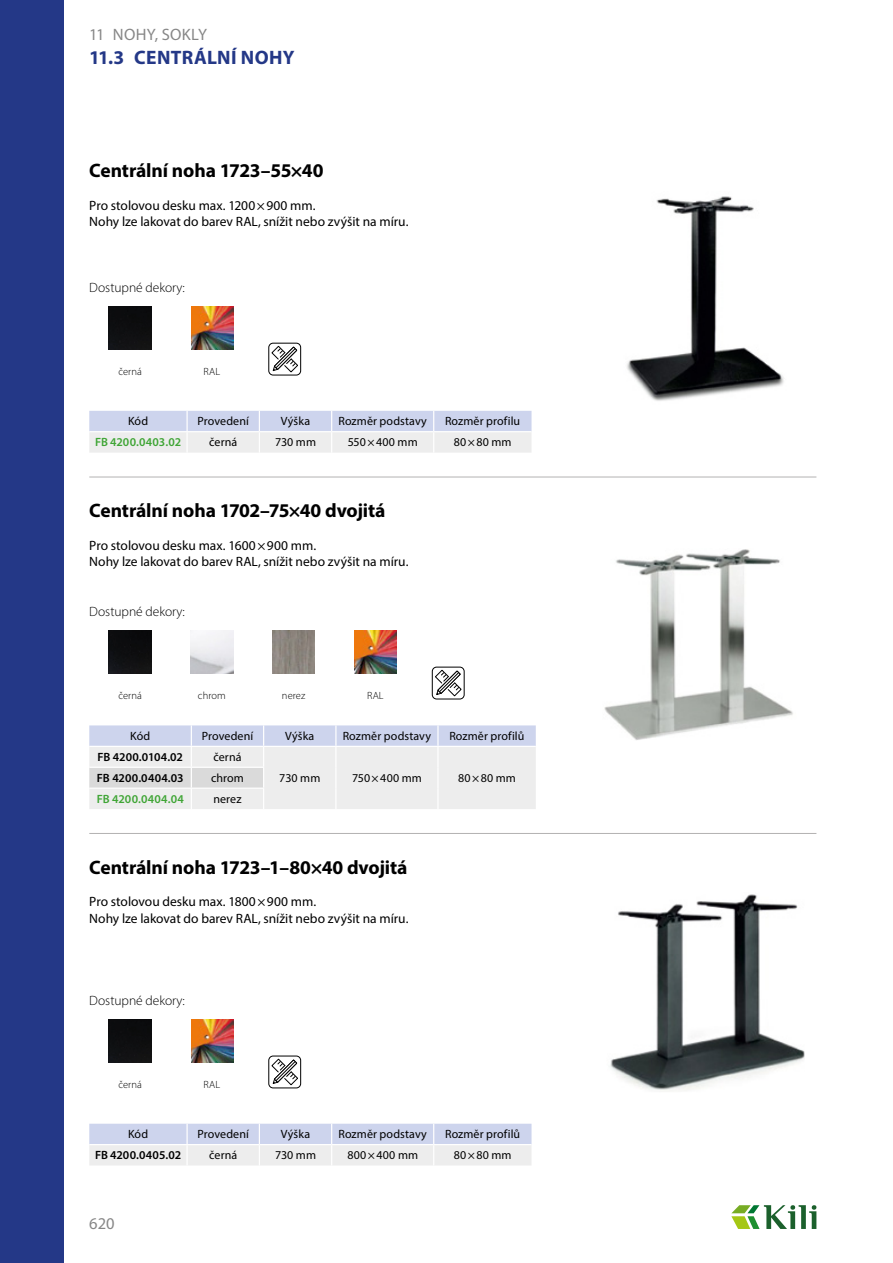
<style>
.page{position:relative;width:893px;height:1263px;background:#fff}
.page>*{position:absolute;margin:0;border:0;box-sizing:border-box;transform-origin:0 0}
.t1{font:700 19.5px "Myriad Pro";letter-spacing:-.005em;color:#000}
.t2{font:700 19.5px "Myriad Pro";letter-spacing:.015em;color:#243887}
.t3{font:16.5px "Myriad Pro";letter-spacing:.015em;color:#878787}
.t4{font:13.5px/16.2px "Myriad Pro";letter-spacing:-.005em;color:#000}
.t5{font:300 13.5px "Myriad Pro";color:#000}
.t6{font:12px "Myriad Pro";letter-spacing:.01em;color:#000}
.t7{font:600 12px "Myriad Pro";letter-spacing:.005em;color:#000}
.t8{font:600 12px "Myriad Pro";letter-spacing:.015em;color:#3fa535}
.t9{font:300 10.5px "Myriad Pro";letter-spacing:.01em;color:#000}
</style>
<div class="page">
<div style="left:0;top:0;width:64px;height:1263px;background:#243887"></div>
<img style="left:627px;top:196px;width:157px;height:205px">
<img style="left:604px;top:549px;width:189px;height:191px">
<img style="left:610px;top:894px;width:195px;height:197px">
<div style="left:109px;top:307px;width:42px;height:42px;background:#0e0e10"></div>
<img style="left:191px;top:307px;width:42px;height:42px">
<div style="left:109px;top:1020px;width:42px;height:42px;background:#0e0e10"></div>
<img style="left:191px;top:1020px;width:42px;height:42px">
<div style="left:268px;top:343px;width:33px;height:32px;border:1px solid #000;border-radius:4px"></div>
<svg style="left:271px;top:345px;width:27px;height:28px"></svg>
<div style="left:268px;top:1055px;width:33px;height:33px;border:1px solid #000;border-radius:4px"></div>
<svg style="left:271px;top:1058px;width:27px;height:28px"></svg>
<img style="left:109px;top:631px;width:42px;height:42px">
<img style="left:191px;top:631px;width:42px;height:42px">
<img style="left:272px;top:631px;width:43px;height:42px">
<img style="left:354px;top:631px;width:43px;height:42px">
<div style="left:432px;top:667px;width:33px;height:32px;border:1px solid #000;border-radius:4px"></div>
<svg style="left:435px;top:669px;width:27px;height:28px"></svg>
<svg style="left:89px;top:411px;width:442px;height:42px;background:#dee2ed"></svg>
<svg style="left:89px;top:725px;width:447px;height:84px;background:#e4e6ec"></svg>
<hr style="left:335px;top:788px;width:2px;height:21px;background:#fff">
<hr style="left:437px;top:788px;width:2px;height:21px;background:#fff">
<svg style="left:89px;top:1124px;width:442px;height:41px;background:#dee1ed"></svg>
<svg style="left:731px;top:1205px;width:85px;height:24px"></svg>
<hr style="left:89px;top:833px;width:727px;height:1px;background:#b3b2b2">
<hr style="left:89px;top:477px;width:727px;height:1px;background:#b3b2b2">
<p class="t3" style="left:89px;top:25px;width:119px">11 NOHY, SOKLY</p>
<h1 class="t2" style="left:89px;top:44px;width:207px">11.3 CENTRÁLNÍ NOHY</h1>
<h1 class="t1" style="left:89px;top:158px;width:236px">Centrální noha 1723–55×40</h1>
<p class="t4" style="left:89px;top:197px;width:321px">Pro stolovou desku max. 1200 × 900 mm.<br>Nohy lze lakovat do barev RAL, snížit nebo zvýšit na míru.</p>
<p class="t5" style="left:89px;top:279px;width:97px">Dostupné dekory:</p>
<p class="t9" style="left:118px;top:365px;width:25px">černá</p>
<p class="t9" style="left:204px;top:365px;width:18px">RAL</p>
<p class="t6" style="left:128px;top:414px;width:22px">Kód</p>
<p class="t6" style="left:197px;top:414px;width:53px">Provedení</p>
<p class="t6" style="left:281px;top:414px;width:31px">Výška</p>
<p class="t6" style="left:338px;top:414px;width:90px">Rozměr podstavy</p>
<p class="t6" style="left:445px;top:414px;width:77px">Rozměr profilu</p>
<p class="t8" style="left:95px;top:435px;width:87px">FB 4200.0403.02</p>
<p class="t6" style="left:209px;top:435px;width:30px">černá</p>
<p class="t6" style="left:275px;top:435px;width:43px">730 mm</p>
<p class="t6" style="left:348px;top:435px;width:71px">550 × 400 mm</p>
<p class="t6" style="left:454px;top:435px;width:59px">80 × 80 mm</p>
<h1 class="t1" style="left:89px;top:498px;width:298px">Centrální noha 1702–75×40 dvojitá</h1>
<p class="t4" style="left:89px;top:537px;width:321px">Pro stolovou desku max. 1600 × 900 mm.<br>Nohy lze lakovat do barev RAL, snížit nebo zvýšit na míru.</p>
<p class="t5" style="left:89px;top:603px;width:97px">Dostupné dekory:</p>
<p class="t9" style="left:118px;top:689px;width:25px">černá</p>
<p class="t9" style="left:198px;top:689px;width:29px">chrom</p>
<p class="t9" style="left:282px;top:689px;width:25px">nerez</p>
<p class="t9" style="left:367px;top:689px;width:18px">RAL</p>
<p class="t6" style="left:130px;top:728px;width:22px">Kód</p>
<p class="t6" style="left:202px;top:728px;width:53px">Provedení</p>
<p class="t6" style="left:285px;top:728px;width:31px">Výška</p>
<p class="t6" style="left:343px;top:728px;width:90px">Rozměr podstavy</p>
<p class="t6" style="left:449px;top:728px;width:77px">Rozměr profilů</p>
<p class="t7" style="left:98px;top:749px;width:87px">FB 4200.0104.02</p>
<p class="t6" style="left:213px;top:749px;width:30px">černá</p>
<p class="t7" style="left:97px;top:770px;width:88px">FB 4200.0404.03</p>
<p class="t6" style="left:211px;top:770px;width:34px">chrom</p>
<p class="t6" style="left:279px;top:770px;width:43px">730 mm</p>
<p class="t6" style="left:352px;top:770px;width:71px">750 × 400 mm</p>
<p class="t6" style="left:458px;top:770px;width:59px">80 × 80 mm</p>
<p class="t8" style="left:97px;top:791px;width:89px">FB 4200.0404.04</p>
<p class="t6" style="left:213px;top:791px;width:30px">nerez</p>
<h1 class="t1" style="left:89px;top:854px;width:320px">Centrální noha 1723–1–80×40 dvojitá</h1>
<p class="t4" style="left:89px;top:893px;width:321px">Pro stolovou desku max. 1800 × 900 mm.<br>Nohy lze lakovat do barev RAL, snížit nebo zvýšit na míru.</p>
<p class="t5" style="left:89px;top:992px;width:97px">Dostupné dekory:</p>
<p class="t9" style="left:118px;top:1078px;width:25px">černá</p>
<p class="t9" style="left:204px;top:1078px;width:18px">RAL</p>
<p class="t6" style="left:128px;top:1127px;width:22px">Kód</p>
<p class="t6" style="left:197px;top:1127px;width:53px">Provedení</p>
<p class="t6" style="left:281px;top:1127px;width:31px">Výška</p>
<p class="t6" style="left:338px;top:1127px;width:90px">Rozměr podstavy</p>
<p class="t6" style="left:445px;top:1127px;width:77px">Rozměr profilů</p>
<p class="t7" style="left:95px;top:1147px;width:87px">FB 4200.0405.02</p>
<p class="t6" style="left:209px;top:1148px;width:30px">černá</p>
<p class="t6" style="left:275px;top:1148px;width:43px">730 mm</p>
<p class="t6" style="left:347px;top:1148px;width:72px">800 × 400 mm</p>
<p class="t6" style="left:454px;top:1148px;width:59px">80 × 80 mm</p>
<p class="t3" style="left:89px;top:1213px;width:27px">620</p>
</div>
